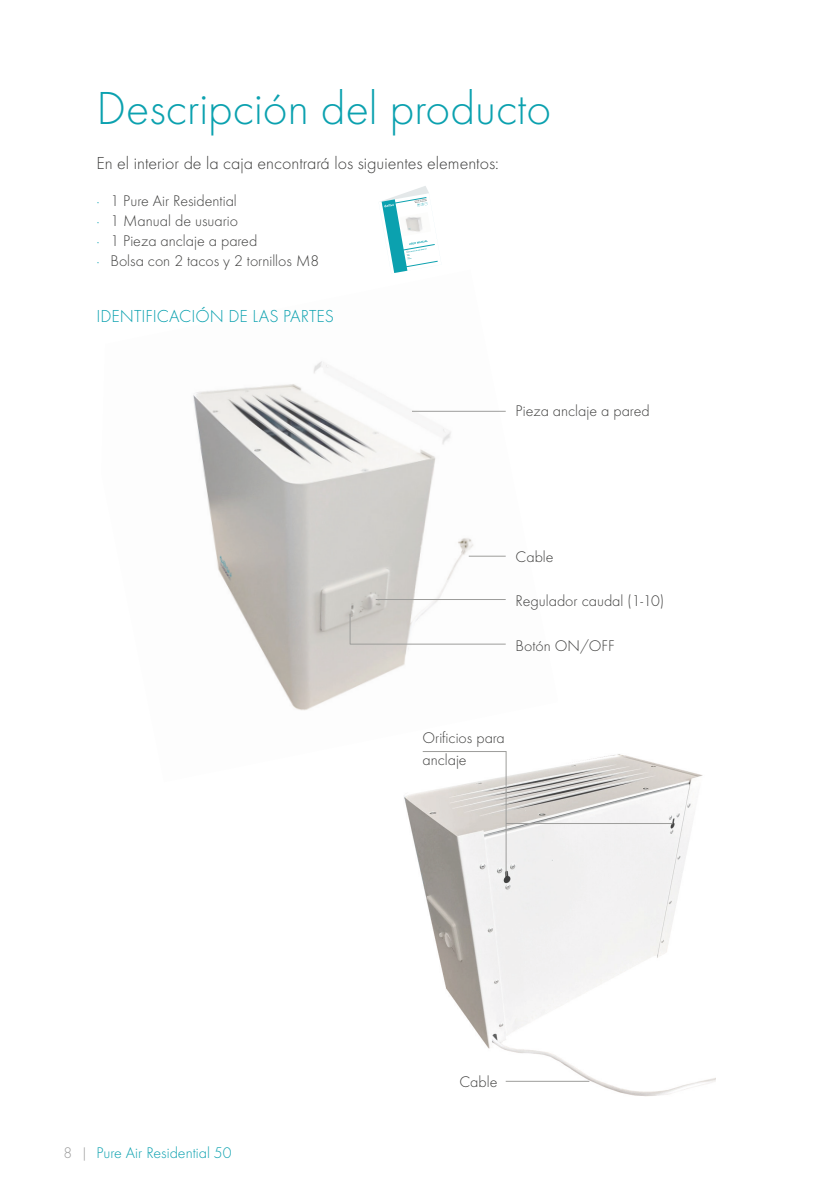
<style>
.page{position:relative;width:840px;height:1191px;background:#fff}
.page>*{position:absolute;margin:0;border:0;box-sizing:border-box;transform-origin:0 0}
.Futura_Light_24_Esq{font:300 48px "Futura T";color:#0ba1af}
.Futura_Light_9_Esq{font:300 18px "Futura T";color:#3d3d3c}
.Titolet_blau____Futu{font:300 18px "Futura T";color:#0ba1af}
.Futura_Light_8_Esq{font:300 16px/22px "Futura T";color:#3d3d3c}
.t1{font:300 16px "Futura T";color:#0ba1af}
.Futura_Light_8_dreta{font:300 16px "Futura T";color:#3d3d3c}
.s1{color:#0ba1af}
.s2{color:#9d9d9d}
</style>
<div class="page">
<img style="left:505px;top:767px;width:209px;height:330px">
<img style="left:193px;top:361px;width:313px;height:350px">
<svg style="left:349px;top:411px;width:323px;height:670px"></svg>
<svg style="left:380px;top:186px;width:58px;height:87px"></svg>
<img style="left:399px;top:212px;width:32px;height:24px">
<p class="Futura_Light_24_Esq" style="left:96px;top:80px;width:456px">Descripción del producto</p>
<p class="Futura_Light_9_Esq" style="left:96px;top:153px;width:403px">En el interior de la caja encontrará los siguientes elementos:</p>
<p class="Futura_Light_8_Esq" style="left:96px;top:190px;width:142px"><span class="s1">·</span> 1 Pure Air Residential</p>
<p class="Futura_Light_8_Esq" style="left:96px;top:210px;width:143px"><span class="s1">·</span> 1 Manual de usuario</p>
<p class="Futura_Light_8_Esq" style="left:96px;top:230px;width:162px"><span class="s1">·</span> 1 Pieza anclaje a pared</p>
<p class="Futura_Light_8_Esq" style="left:96px;top:250px;width:224px"><span class="s1">·</span> Bolsa con 2 tacos y 2 tornillos M8</p>
<p class="Titolet_blau____Futu" style="left:96px;top:306px;width:239px">IDENTIFICACIÓN DE LAS PARTES</p>
<p class="Futura_Light_8_Esq" style="left:515px;top:400px;width:135px">Pieza anclaje a pared</p>
<p class="t1" style="left:63px;top:1143px;width:169px"><span class="s2">8 |</span> Pure Air Residential 50</p>
<p class="Futura_Light_8_Esq" style="left:515px;top:545px;width:39px">Cable</p>
<p class="Futura_Light_8_Esq" style="left:515px;top:589px;width:150px">Regulador caudal (1-10)</p>
<p class="Futura_Light_8_Esq" style="left:515px;top:635px;width:100px">Botón ON/OFF</p>
<p class="Futura_Light_8_Esq" style="left:422px;top:727px;width:84px">Orificios para anclaje</p>
<p class="Futura_Light_8_dreta" style="left:459px;top:1072px;width:39px">Cable</p>
</div>
